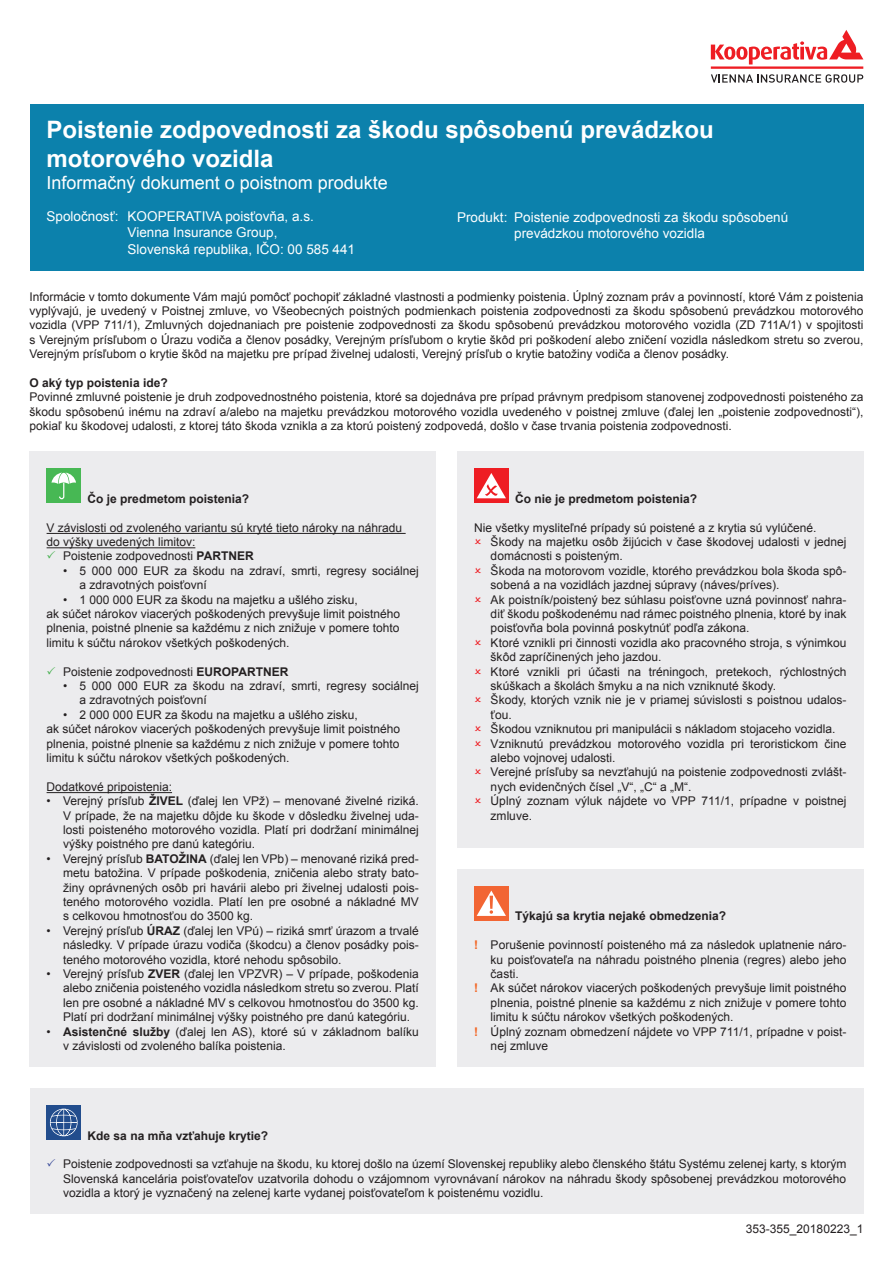
<style>
.page{position:relative;width:893px;height:1263px;background:#fff}
.page>*{position:absolute;margin:0;border:0;box-sizing:border-box;transform-origin:0 0}
.t1{font:700 24px/28.8px "Arial";color:#fff}
.t2{font:18px "Arial CE";color:#fff}
.t3{font:13.5px/16.2px "Arial CE";color:#fff}
.t4{font:12px/14.4px "Arial CE";color:#231f20;text-align:justify}
.t5{font:700 12px "Arial";color:#231f20}
.s1{color:#40ae49}
.s2{font-family:"Arial";font-weight:700}
.s3{font-family:"Arial";font-weight:700;color:#f36421}
.s4{color:#354797}
</style>
<div class="page">
<div style="left:30px;top:104px;width:833px;height:167px;background:#0c81ac"></div>
<svg style="left:710px;top:30px;width:153px;height:35px"></svg>
<hr style="left:710px;top:66px;width:153px;height:3px;background:#ee1d23">
<svg style="left:711px;top:74px;width:152px;height:9px"></svg>
<div style="left:30px;top:451px;width:406px;height:616px;background:#ececee"></div>
<hr style="left:47px;top:533px;width:358px;height:1px;background:#231f20">
<hr style="left:47px;top:548px;width:148px;height:1px;background:#231f20">
<hr style="left:47px;top:792px;width:125px;height:1px;background:#231f20">
<div style="left:47px;top:468px;width:34px;height:35px;background:#47b854"></div>
<svg style="left:51px;top:473px;width:25px;height:27px"></svg>
<div style="left:457px;top:451px;width:406px;height:397px;background:#ececee"></div>
<div style="left:474px;top:468px;width:34px;height:35px;background:#ee1d23"></div>
<svg style="left:477px;top:473px;width:29px;height:25px"></svg>
<div style="left:457px;top:869px;width:406px;height:198px;background:#ececee"></div>
<div style="left:474px;top:886px;width:34px;height:34px;background:#f26533"></div>
<svg style="left:476px;top:891px;width:30px;height:25px"></svg>
<div style="left:30px;top:1088px;width:833px;height:126px;background:#ececee"></div>
<div style="left:47px;top:1105px;width:34px;height:35px;background:#224d8d"></div>
<svg style="left:50px;top:1109px;width:28px;height:27px"></svg>
<h1 class="t1" style="left:47px;top:116px;width:668px">Poistenie zodpovednosti za škodu spôsobenú prevádzkou motorového vozidla</h1>
<h2 class="t2" style="left:47px;top:173px;width:343px">Informačný dokument o poistnom produkte</h2>
<p class="t3" style="left:128px;top:208px;width:229px;text-indent:-81px">Spoločnosť: KOOPERATIVA poisťovňa, a.s.<br>Vienna Insurance Group,<br>Slovenská republika, IČO: 00 585 441</p>
<p class="t4" style="left:30px;top:289px;width:835px">Informácie v tomto dokumente Vám majú pomôcť pochopiť základné vlastnosti a podmienky poistenia. Úplný zoznam práv a povinností, ktoré Vám z poistenia vyplývajú, je uvedený v Poistnej zmluve, vo Všeobecných poistných podmienkach poistenia zodpovednosti za škodu spôsobenú prevádzkou motorového vozidla (VPP 711/1), Zmluvných dojednaniach pre poistenie zodpovednosti za škodu spôsobenú prevádzkou motorového vozidla (ZD 711A/1) v spojitosti s Verejným prísľubom o Úrazu vodiča a členov posádky, Verejným prísľubom o krytie škôd pri poškodení alebo zničení vozidla následkom stretu so zverou, Verejným prísľubom o krytie škôd na majetku pre prípad živelnej udalosti, Verejný prísľub o krytie batožiny vodiča a členov posádky.</p>
<p class="t5" style="left:30px;top:376px;width:140px">O aký typ poistenia ide?</p>
<p class="t4" style="left:30px;top:390px;width:835px">Povinné zmluvné poistenie je druh zodpovednostného poistenia, ktoré sa dojednáva pre prípad právnym predpisom stanovenej zodpovednosti poisteného za škodu spôsobenú inému na zdraví a/alebo na majetku prevádzkou motorového vozidla uvedeného v poistnej zmluve (ďalej len „poistenie zodpovednosti“), pokiaľ ku škodovej udalosti, z ktorej táto škoda vznikla a za ktorú poistený zodpovedá, došlo v čase trvania poistenia zodpovednosti.</p>
<p class="t3" style="left:514px;top:209px;width:275px;text-indent:-57px">Produkt: Poistenie zodpovednosti za škodu spôsobenú prevádzkou motorového vozidla</p>
<p class="t5" style="left:88px;top:492px;width:163px">Čo je predmetom poistenia?</p>
<p class="t4" style="left:47px;top:520px;width:357px">V závislosti od zvoleného variantu sú kryté tieto nároky na náhradu do výšky uvedených limitov:</p>
<p class="t4" style="left:47px;top:549px;width:209px"><span class="s1">✓</span> Poistenie zodpovednosti <span class="s2">PARTNER</span></p>
<p class="t4" style="left:80px;top:564px;width:341px;text-indent:-16px">• 5 000 000 EUR za škodu na zdraví, smrti, regresy sociálnej a zdravotných poisťovní</p>
<p class="t4" style="left:47px;top:592px;width:355px;text-align:left;text-indent:16px">• 1 000 000 EUR za škodu na majetku a ušlého zisku,<br>ak súčet nárokov viacerých poškodených prevyšuje limit poistného plnenia, poistné plnenie sa každému z nich znižuje v pomere tohto limitu k súčtu nárokov všetkých poškodených.</p>
<p class="t4" style="left:47px;top:664px;width:243px"><span class="s1">✓</span> Poistenie zodpovednosti <span class="s2">EUROPARTNER</span></p>
<p class="t4" style="left:80px;top:679px;width:341px;text-indent:-16px">• 5 000 000 EUR za škodu na zdraví, smrti, regresy sociálnej a zdravotných poisťovní</p>
<p class="t4" style="left:47px;top:708px;width:355px;text-align:left;text-indent:16px">• 2 000 000 EUR za škodu na majetku a ušlého zisku,<br>ak súčet nárokov viacerých poškodených prevyšuje limit poistného plnenia, poistné plnenie sa každému z nich znižuje v pomere tohto limitu k súčtu nárokov všetkých poškodených.</p>
<p class="t4" style="left:47px;top:780px;width:127px">Dodatkové pripoistenia:</p>
<p class="t4" style="left:63px;top:794px;width:357px;text-indent:-17px">• Verejný prísľub <span class="s2">ŽIVEL</span> (ďalej len VPž) – menované živelné riziká.<br>V prípade, že na majetku dôjde ku škode v dôsledku živelnej uda&shy;losti poisteného motorového vozidla. Platí pri dodržaní minimálnej výšky poistného pre danú kategóriu.</p>
<p class="t4" style="left:63px;top:852px;width:357px;text-indent:-16px">• Verejný prísľub <span class="s2">BATOŽINA</span> (ďalej len VPb) – menované riziká pred&shy;metu batožina. V prípade poškodenia, zničenia alebo straty bato&shy;žiny oprávnených osôb pri havárii alebo pri živelnej udalosti pois&shy;teného motorového vozidla. Platí len pre osobné a nákladné MV s celkovou hmotnosťou do 3500 kg.</p>
<p class="t4" style="left:63px;top:924px;width:357px;text-indent:-16px">• Verejný prísľub <span class="s2">ÚRAZ</span> (ďalej len VPú) – riziká smrť úrazom a trvalé následky. V prípade úrazu vodiča (škodcu) a členov posádky pois&shy;teného motorového vozidla, ktoré nehodu spôsobilo.</p>
<p class="t4" style="left:63px;top:967px;width:357px;text-indent:-16px">• Verejný prísľub <span class="s2">ZVER</span> (ďalej len VPZVR) – V prípade, poškodenia alebo zničenia poisteného vozidla následkom stretu so zverou. Platí len pre osobné a nákladné MV s celkovou hmotnosťou do 3500 kg.<br>Platí pri dodržaní minimálnej výšky poistného pre danú kategóriu.</p>
<p class="t4" style="left:63px;top:1024px;width:357px;text-indent:-16px">• <span class="s2">Asistenčné služby</span> (ďalej len AS), ktoré sú v základnom balíku v závislosti od zvoleného balíka poistenia.</p>
<p class="t5" style="left:515px;top:492px;width:184px">Čo nie je predmetom poistenia?</p>
<p class="t4" style="left:490px;top:520px;width:357px;text-align:left;text-indent:-16px">Nie všetky mysliteľné prípady sú poistené a z krytia sú vylúčené.<br>Škody na majetku osôb žijúcich v čase škodovej udalosti v jednej domácnosti s poisteným.<br>Škoda na motorovom vozidle, ktorého prevádzkou bola škoda spô&shy;sobená a na vozidlách jazdnej súpravy (náves/príves).<br>Ak poistník/poistený bez súhlasu poisťovne uzná povinnosť nahra&shy;diť škodu poškodenému nad rámec poistného plnenia, ktoré by inak poisťovňa bola povinná poskytnúť podľa zákona.<br>Ktoré vznikli pri činnosti vozidla ako pracovného stroja, s výnimkou škôd zapríčinených jeho jazdou.<br>Ktoré vznikli pri účasti na tréningoch, pretekoch, rýchlostných skúškach a školách šmyku a na nich vzniknuté škody.<br>Škody, ktorých vznik nie je v priamej súvislosti s poistnou udalos&shy;ťou.<br>Škodou vzniknutou pri manipulácii s nákladom stojaceho vozidla.<br>Vzniknutú prevádzkou motorového vozidla pri teroristickom čine alebo vojnovej udalosti.<br>Verejné prísľuby sa nevzťahujú na poistenie zodpovednosti zvlášt&shy;nych evidenčných čísel „V“, „C“ a „M“.<br>Úplný zoznam výluk nájdete vo VPP 711/1, prípadne v poistnej zmluve.</p>
<p class="t5" style="left:515px;top:910px;width:212px">Týkajú sa krytia nejaké obmedzenia?</p>
<p class="t4" style="left:474px;top:938px;width:373px"><span class="s3">!</span> Porušenie povinností poisteného má za následok uplatnenie náro-</p>
<p class="t4" style="left:490px;top:952px;width:357px">ku poisťovateľa na náhradu poistného plnenia (regres) alebo jeho</p>
<p class="t4" style="left:490px;top:967px;width:30px">časti.</p>
<p class="t4" style="left:474px;top:981px;width:374px"><span class="s3">!</span> Ak súčet nárokov viacerých poškodených prevyšuje limit poistného</p>
<p class="t4" style="left:490px;top:996px;width:357px">plnenia, poistné plnenie sa každému z nich znižuje v pomere tohto</p>
<p class="t4" style="left:490px;top:1010px;width:244px">limitu k súčtu nárokov všetkých poškodených.</p>
<p class="t4" style="left:474px;top:1024px;width:374px"><span class="s3">!</span> Úplný zoznam obmedzení nájdete vo VPP 711/1, prípadne v poist-</p>
<p class="t4" style="left:490px;top:1039px;width:59px">nej zmluve</p>
<p class="t5" style="left:88px;top:1129px;width:182px">Kde sa na mňa vzťahuje krytie?</p>
<p class="t4" style="left:63px;top:1157px;width:784px;text-indent:-17px"><span class="s4">✓</span> Poistenie zodpovednosti sa vzťahuje na škodu, ku ktorej došlo na území Slovenskej republiky alebo členského štátu Systému zelenej karty, s ktorým Slovenská kancelária poisťovateľov uzatvorila dohodu o vzájomnom vyrovnávaní nárokov na náhradu škody spôsobenej prevádzkou motorového vozidla a ktorý je vyznačený na zelenej karte vydanej poisťovateľom k poistenému vozidlu.</p>
<p class="t4" style="left:745px;top:1222px;width:119px">353-355_20180223_1</p>
</div>
